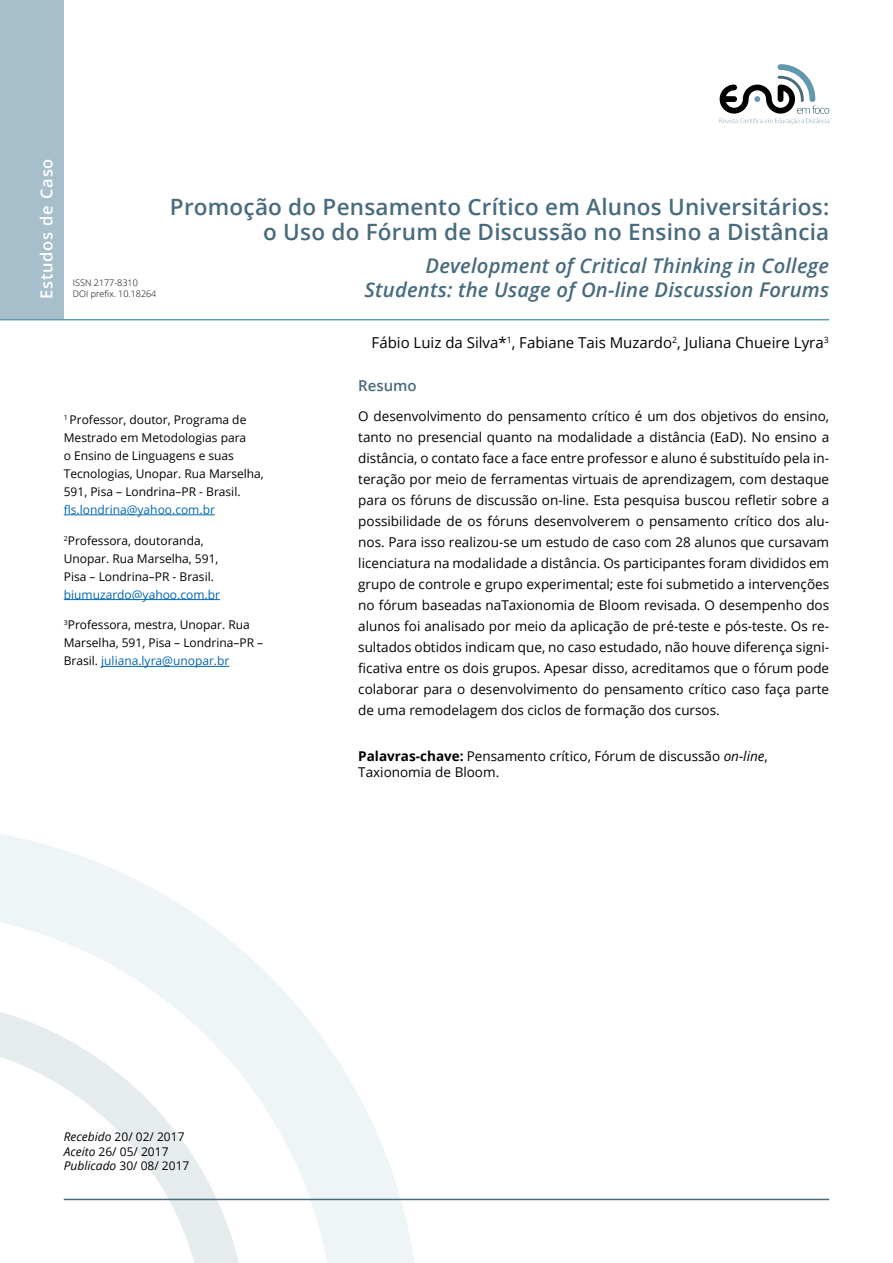
<style>
.page{position:relative;width:893px;height:1263px;background:#fff}
.page>*{position:absolute;margin:0;border:0;box-sizing:border-box;transform-origin:0 0}
.t1{font:600 22.5px/25.5px "Open Sans";letter-spacing:.01em;color:#486b7e;text-align:right}
.t2{font:italic 600 20.25px "Open Sans";letter-spacing:.01em;color:#486b7e}
.t3{font:600 16.5px "Open Sans";letter-spacing:.05em;color:#fff}
.t4{font:15px "Open Sans";color:#000}
.t5{font:600 15px "Open Sans";color:#486b7e}
.t6{font:13.5px/21px "Open Sans";color:#000;text-align:justify}
.t7{font:12px/18px "Open Sans";color:#000}
.t8{font:12px "Open Sans";color:#0066b1}
.t9{font:300 9px/10.8px "Open Sans";color:#000}
.s1{color:#0066b1}
.s2{font-weight:700}
.s3{font-style:italic}
</style>
<div class="page">
<svg style="left:0;top:834px;width:415px;height:429px"></svg>
<hr style="left:64px;top:1199px;width:765px;height:1px;background:#486b7e">
<svg style="left:720px;top:64px;width:109px;height:60px"></svg>
<div style="left:0;top:0;width:64px;height:319px;background:#a7bfcb"></div>
<hr style="left:0;top:319px;width:829px;height:1px;background:#6199af">
<hr style="left:64px;top:514px;width:151px;height:1px;background:#0066b1">
<hr style="left:64px;top:599px;width:156px;height:1px;background:#0066b1">
<hr style="left:101px;top:666px;width:128px;height:1px;background:#0066b1">
<p class="t3" style="left:35px;top:299px;width:142px;rotate:-90deg">Estudos de Caso</p>
<p class="t9" style="left:73px;top:277px;width:85px">ISSN 2177-8310<br>DOI prefix. 10.18264</p>
<h1 class="t1" style="left:170px;top:193px;width:661px">Promoção do Pensamento Crítico em Alunos Universitários: o Uso do Fórum de Discussão no Ensino a Distância</h1>
<h2 class="t2" style="left:426px;top:252px;width:405px">Development of Critical Thinking in College</h2>
<h2 class="t2" style="left:365px;top:276px;width:466px">Students: the Usage of On-line Discussion Forums</h2>
<p class="t4" style="left:372px;top:333px;width:459px">Fábio Luiz da Silva*<sup>1</sup>, Fabiane Tais Muzardo<sup>2</sup>, Juliana Chueire Lyra<sup>3</sup></p>
<p class="t7" style="left:64px;top:410px;width:202px"><sup>1</sup> Professor, doutor, Programa de<br>Mestrado em Metodologias para<br>o Ensino de Linguagens e suas<br>Tecnologias, Unopar. Rua Marselha,<br>591, Pisa – Londrina–PR - Brasil.</p>
<p class="t8" style="left:64px;top:501px;width:153px">fls.londrina@yahoo.com.br</p>
<p class="t7" style="left:64px;top:531px;width:156px"><sup>2</sup>Professora, doutoranda,<br>Unopar. Rua Marselha, 591,<br>Pisa – Londrina–PR - Brasil.</p>
<p class="t8" style="left:64px;top:586px;width:158px">biumuzardo@yahoo.com.br</p>
<p class="t7" style="left:64px;top:616px;width:201px"><sup>3</sup>Professora, mestra, Unopar. Rua<br>Marselha, 591, Pisa – Londrina–PR –<br>Brasil. <span class="s1">juliana.lyra@unopar.br</span></p>
<p class="t5" style="left:358px;top:375px;width:60px">Resumo</p>
<p class="t6" style="left:358px;top:405px;width:472px">O desenvolvimento do pensamento crítico é um dos objetivos do ensino, tanto no presencial quanto na modalidade a distância (EaD). No ensino a distância, o contato face a face entre professor e aluno é substituído pela in&shy;teração por meio de ferramentas virtuais de aprendizagem, com destaque para os fóruns de discussão on-line. Esta pesquisa buscou refletir sobre a possibilidade de os fóruns desenvolverem o pensamento crítico dos alu&shy;nos. Para isso realizou-se um estudo de caso com 28 alunos que cursavam licenciatura na modalidade a distância. Os participantes foram divididos em grupo de controle e grupo experimental; este foi submetido a intervenções no fórum baseadas naTaxionomia de Bloom revisada. O desempenho dos alunos foi analisado por meio da aplicação de pré-teste e pós-teste. Os re&shy;sultados obtidos indicam que, no caso estudado, não houve diferença signi&shy;ficativa entre os dois grupos. Apesar disso, acreditamos que o fórum pode colaborar para o desenvolvimento do pensamento crítico caso faça parte de uma remodelagem dos ciclos de formação dos cursos.</p>
<p class="t6" style="left:358px;top:747px;width:411px;line-height:16.2px"><span class="s2">Palavras-chave:</span> Pensamento crítico, Fórum de discussão <span class="s3">on-line</span>,<br>Taxionomia de Bloom.</p>
<p class="t7" style="left:64px;top:1129px;width:127px;line-height:14.4px"><span class="s3">Recebido</span> 20/ 02/ 2017<br><span class="s3">Aceito</span> 26/ 05/ 2017<br><span class="s3">Publicado</span> 30/ 08/ 2017</p>
</div>
